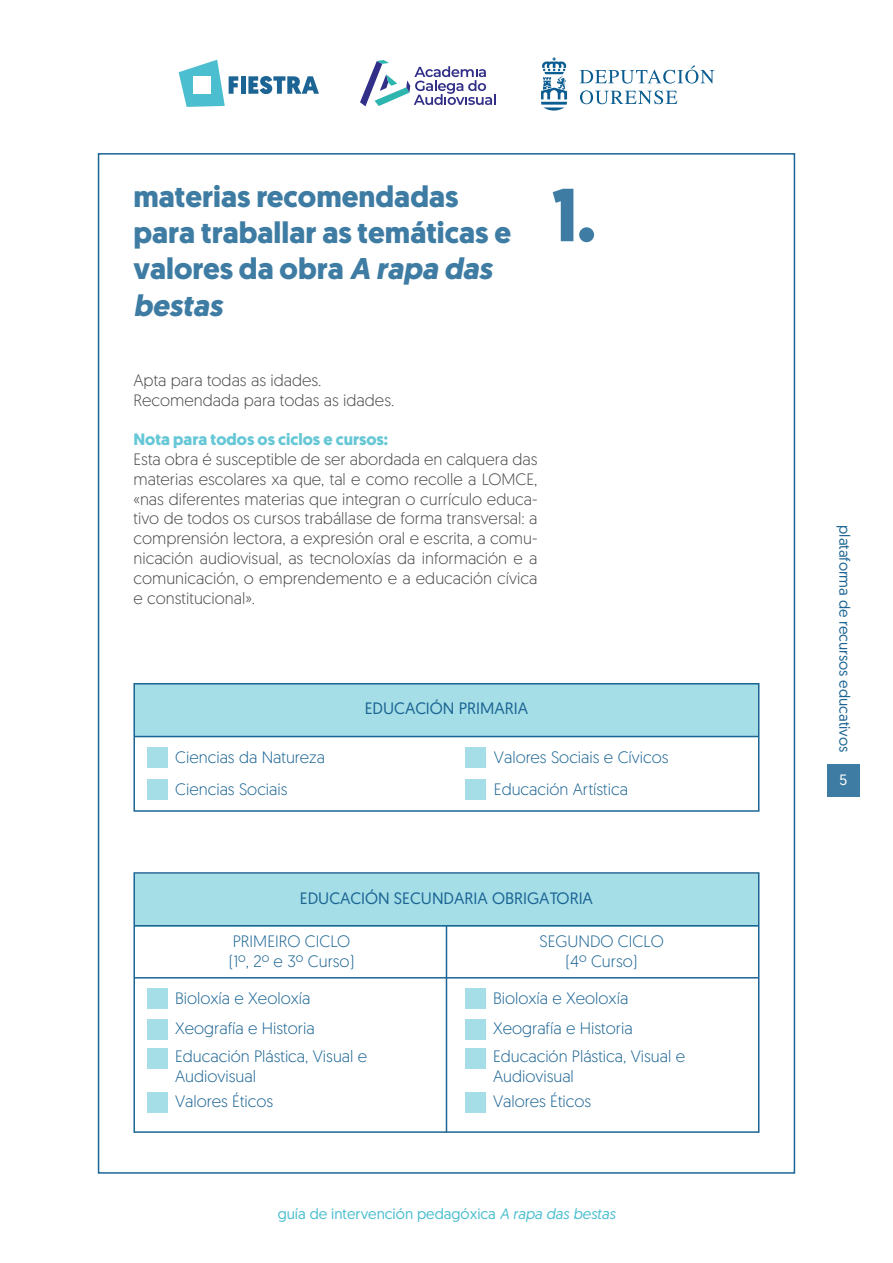
<style>
.page{position:relative;width:893px;height:1263px;background:#fff}
.page>*{position:absolute;margin:0;border:0;box-sizing:border-box;transform-origin:0 0}
.t1{font:700 75px "Geomanist";color:#3e7ca3}
.t2{font:700 30px/36px "Geomanist";color:#3e7ca3}
.t3{font:300 16.5px/19.8px "Geomanist";color:#4a4a49}
.t4{font:300 16.5px/19.8px "Geomanist";color:#1b6493}
.t5{font:16.5px "Geomanist";color:#1b6493}
.t6{font:700 16.5px "Geomanist";color:#66c7d6}
.t7{font:15px "Geomanist";color:#4bbecf}
.t8{font:15px "Geomanist";color:#1b6493}
.t9{font:15px "Geomanist";color:#fff}
.s1{font-style:italic}
</style>
<div class="page">
<div style="left:827px;top:764px;width:33px;height:33px;background:#3e7ca3"></div>
<svg style="left:360px;top:60px;width:136px;height:46px"></svg>
<svg style="left:179px;top:60px;width:59px;height:47px"></svg>
<div style="left:241px;top:76px;width:5px;height:18px;background:#1b6493"></div>
<svg style="left:248px;top:76px;width:71px;height:18px"></svg>
<svg style="left:541px;top:57px;width:173px;height:54px"></svg>
<svg style="left:133px;top:683px;width:627px;height:129px"></svg>
<div style="left:147px;top:747px;width:20px;height:21px;background:#a5dee7"></div>
<div style="left:465px;top:747px;width:21px;height:21px;background:#a5dee7"></div>
<div style="left:147px;top:779px;width:20px;height:20px;background:#a5dee7"></div>
<div style="left:465px;top:779px;width:21px;height:20px;background:#a5dee7"></div>
<svg style="left:133px;top:872px;width:627px;height:261px"></svg>
<div style="left:147px;top:989px;width:20px;height:20px;background:#a5dee7"></div>
<div style="left:147px;top:1019px;width:20px;height:20px;background:#a5dee7"></div>
<div style="left:147px;top:1092px;width:20px;height:21px;background:#a5dee7"></div>
<div style="left:147px;top:1048px;width:20px;height:21px;background:#a5dee7"></div>
<div style="left:465px;top:989px;width:20px;height:20px;background:#a5dee7"></div>
<div style="left:465px;top:1019px;width:20px;height:20px;background:#a5dee7"></div>
<div style="left:465px;top:1092px;width:20px;height:21px;background:#a5dee7"></div>
<div style="left:465px;top:1048px;width:20px;height:21px;background:#a5dee7"></div>
<hr style="left:446px;top:926px;width:1px;height:206px;background:#1b6493">
<h2 class="t2" style="left:133px;top:179px;width:379px">materias recomendadas para traballar as temáticas e valores da obra <span class="s1">A rapa das bestas</span></h2>
<h1 class="t1" style="left:552px;top:165px;width:46px">1.</h1>
<p class="t3" style="left:133px;top:369px;width:262px">Apta para todas as idades.<br>Recomendada para todas as idades.</p>
<p class="t6" style="left:133px;top:428px;width:256px">Nota para todos os ciclos e cursos:</p>
<p class="t3" style="left:133px;top:449px;width:405px;text-align:justify">Esta obra é susceptible de ser abordada en calquera das materias escolares xa que, tal e como recolle a LOMCE, «nas diferentes materias que integran o currículo educa&shy;tivo de todos os cursos trabállase de forma transversal: a comprensión lectora, a expresión oral e escrita, a comu&shy;nicación audiovisual, as tecnoloxías da información e a comunicación, o emprendemento e a educación cívica e constitucional».</p>
<p class="t5" style="left:365px;top:697px;width:165px">EDUCACIÓN PRIMARIA</p>
<p class="t4" style="left:175px;top:741px;width:151px;line-height:31.5px">Ciencias da Natureza<br>Ciencias Sociais</p>
<p class="t4" style="left:494px;top:741px;width:176px;line-height:31.5px">Valores Sociais e Cívicos<br>Educación Artística</p>
<p class="t5" style="left:300px;top:888px;width:295px">EDUCACIÓN SECUNDARIA OBRIGATORIA</p>
<p class="t4" style="left:229px;top:931px;width:127px">PRIMEIRO CICLO (1º, 2º e 3º Curso)</p>
<p class="t4" style="left:540px;top:931px;width:126px;text-align:center">SEGUNDO CICLO (4º Curso)</p>
<p class="t4" style="left:175px;top:982px;width:141px;line-height:30.3px">Bioloxía e Xeoloxía<br>Xeografía e Historia</p>
<p class="t4" style="left:493px;top:982px;width:141px;line-height:30.3px">Bioloxía e Xeoloxía<br>Xeografía e Historia</p>
<p class="t4" style="left:175px;top:1046px;width:194px">Educación Plástica, Visual e<br>Audiovisual</p>
<p class="t4" style="left:493px;top:1046px;width:194px">Educación Plástica, Visual e<br>Audiovisual</p>
<p class="t4" style="left:175px;top:1091px;width:100px">Valores Éticos</p>
<p class="t4" style="left:493px;top:1091px;width:100px">Valores Éticos</p>
<p class="t7" style="left:278px;top:1204px;width:339px">guía de intervención pedagóxica <span class="s1">A rapa das bestas</span></p>
<p class="t8" style="left:854px;top:525px;width:228px;rotate:90deg">plataforma de recursos educativos</p>
<p class="t9" style="left:840px;top:770px;width:9px">5</p>
</div>
